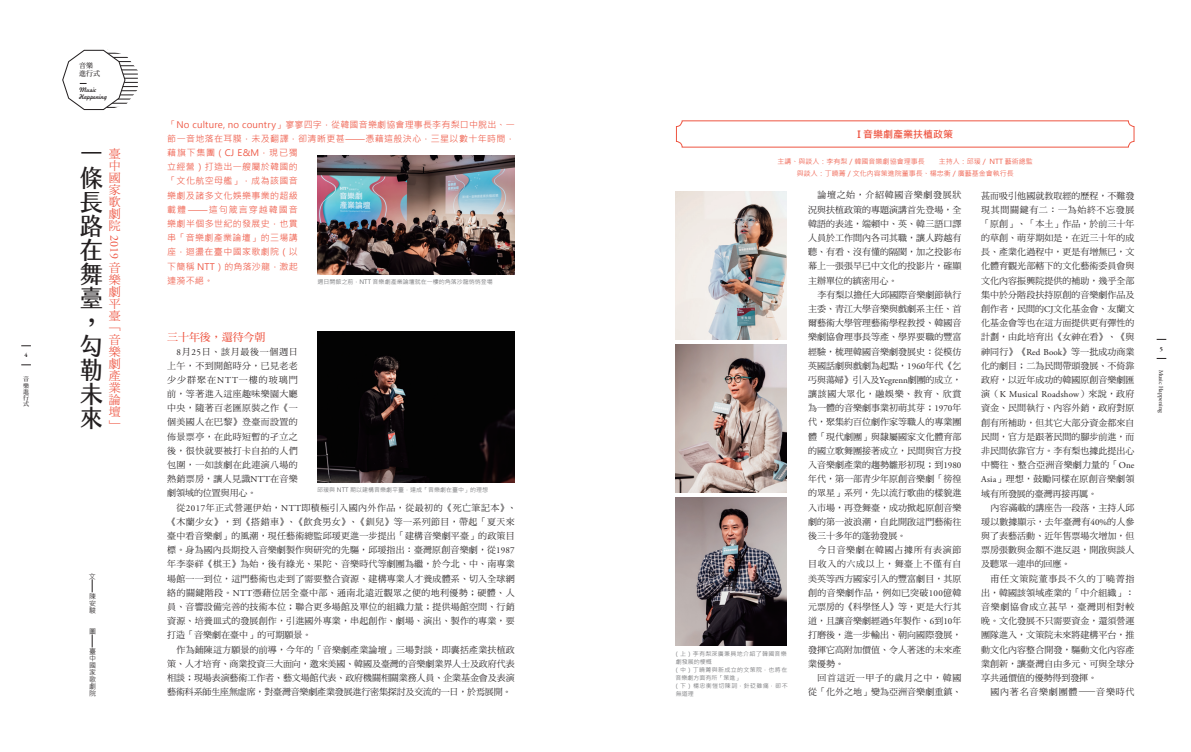
<style>
.page{position:relative;width:1191px;height:752px;background:#fff}
.page>*{position:absolute;margin:0;border:0;box-sizing:border-box;transform-origin:0 0}
.t1{font:24px/24px "jf jinxuan fresh Medium";color:#231f20}
.t2{font:12px/12px "DF Ming Std W5";color:#ee5542;text-align:justify}
.t3{font:12px "Adobe Garamond Pro";color:#ee5542}
.t4{font:11px "DF Ming Std W7";letter-spacing:-.01em;color:#ee5542}
.t5{font:700 10px "Microsoft Jheng Hei";color:#ee5542}
.t6{font:9px/14.2px "DF Ming Std W5";letter-spacing:.005em;color:#231f20;text-align:justify}
.t7{font:9px/14.2px "Microsoft Jheng Hei";letter-spacing:.04em;color:#ee5542}
.t8{font:9px/14.2px "DF Ming Std W5";letter-spacing:.07em;color:#231f20;text-align:right}
.t9{font:9px "Adobe Garamond Pro";letter-spacing:.025em;color:#231f20}
.t10{font:9px "DF Ming Std W5";letter-spacing:.08em;color:#231f20}
.t11{font:7px/11.5px "Microsoft Jheng Hei";color:#ee5542;text-align:center}
.t12{font:7px/7px "Microsoft Jheng Hei";color:#231f20;text-align:justify}
.t13{font:7px/8px "DF Ming Std W7";color:#231f20}
.t14{font:6px "Microsoft Jheng Hei";color:#6c6d70}
.t15{font:6px "Microsoft Jheng Hei";letter-spacing:.05em;color:#6c6d70}
.t16{font:6px "Microsoft Jheng Hei";letter-spacing:.055em;color:#6c6d70}
.t17{font:6px "Microsoft Jheng Hei";letter-spacing:.065em;color:#6c6d70}
.t18{font:6px/7.2px "Freehand 521 BT Regular C";color:#231f20}
.t19{font:6px "Minion Pro";color:#231f20}
.t20{font:6px/6px "DF Ming Std W7";color:#231f20;text-align:justify}
.t21{font:700 6px "Adobe Garamond Pro";color:#231f20}
.s1{font-family:"Adobe Garamond Pro"}
.s2{font-family:"DF Ming Std W5"}
</style>
<div class="page">
<svg style="left:62px;top:49px;width:76px;height:62px"></svg>
<svg style="left:92px;top:579px;width:1px;height:13px"></svg>
<svg style="left:92px;top:634px;width:1px;height:13px"></svg>
<img style="left:317px;top:155px;width:198px;height:119px">
<img style="left:317px;top:331px;width:198px;height:151px">
<img style="left:676px;top:191px;width:111px;height:148px">
<img style="left:676px;top:497px;width:111px;height:147px">
<img style="left:676px;top:344px;width:111px;height:148px">
<div style="left:676px;top:120px;width:458px;height:27px;border:1px solid #ee5542;border-radius:6px"></div>
<p class="t21" style="left:25px;top:352px;width:5px">4</p>
<p class="t20" style="left:23px;top:376px;width:7px">音樂進行式</p>
<p class="t13" style="left:79px;top:61px;width:22px">音樂進行式</p>
<p class="t18" style="left:79px;top:86px;width:29px">Music<br>Happening</p>
<h2 class="t2" style="left:109px;top:148px;width:13px">臺中國家歌劇院</h2>
<h2 class="t3" style="left:122px;top:235px;width:25px;rotate:90deg">2019</h2>
<h2 class="t2" style="left:109px;top:262px;width:13px">音樂劇平臺﹁音樂劇產業論壇﹂</h2>
<h1 class="t1" style="left:79px;top:143px;width:25px">一條長路在舞臺，勾勒未來</h1>
<p class="t12" style="left:89px;top:572px;width:8px">文</p>
<p class="t12" style="left:89px;top:592px;width:8px">陳安駿</p>
<p class="t12" style="left:89px;top:627px;width:8px">圖</p>
<p class="t12" style="left:89px;top:647px;width:8px">臺中國家歌劇院</p>
<p class="t7" style="left:167px;top:117px;width:349px">「No culture, no country」寥寥四字，從韓國音樂劇協會理事長李有梨口中脫出、一節一音地落在耳膜，未及翻譯，卻清晰更甚—憑藉這般決心，三星以數十年時間，藉旗下集團（CJ E&amp;M，現已獨<br>立經營）打造出一艘屬於韓國的<br>「文化航空母艦」，成為該國音<br>樂劇及諸多文化娛樂事業的超級<br>載體—這句箴言穿越韓國音<br>樂劇半個多世紀的發展史，也貫<br>串「音樂劇產業論壇」的三場講<br>座，迴盪在臺中國家歌劇院（以<br>下簡稱 NTT）的角落沙龍，激起<br>連漪不絕。</p>
<p class="t14" style="left:317px;top:277px;width:177px">週日開館之前，NTT 音樂劇產業論壇就在一樓的角落沙龍悄悄登場</p>
<p class="t4" style="left:167px;top:330px;width:100px">三十年後，還待今朝</p>
<p class="t6" style="left:167px;top:344px;width:132px;text-indent:9px"><span class="s1">8</span>月<span class="s1">25</span>日、該月最後一個週日上午，不到開館時分，已見老老少少群聚在<span class="s1">NTT</span>一樓的玻璃門前，等著進入這座趣味樂園大廳中央，隨著百老匯原裝之作《一個美國人在巴黎》登臺而設置的佈景票亭，在此時短暫的孑立之後，很快就要被打卡自拍的人們包圍，一如該劇在此連演八場的熱銷票房，讓人見識<span class="s1">NTT</span>在音樂劇領域的位置與用心。</p>
<p class="t6" style="left:167px;top:500px;width:351px;text-align:left;text-indent:9px">從<span class="s1">2017</span>年正式營運伊始，<span class="s1">NTT</span>即積極引入國內外作品，從最初的《死亡筆記本》、《木蘭少女》，到《搭錯車》、《飲食男女》、《釧兒》等一系列節目，帶起「夏天來臺中看音樂劇」的風潮，現任藝術總監邱瑗更進一步提出「建構音樂劇平臺」的政策目標。身為國內長期投入音樂劇製作與研究的先驅，邱瑗指出：臺灣原創音樂劇，從<span class="s1">1987</span>年李泰祥《棋王》為始，後有綠光、果陀、音樂時代等劇團為繼，於今北、中、南專業場館一一到位，這門藝術也走到了需要整合資源、建構專業人才養成體系、切入全球網絡的關鍵階段。<span class="s1">NTT</span>憑藉位居全臺中部、通南北遠近觀眾之便的地利優勢；硬體、人員、音響設備完善的技術本位；聯合更多場館及單位的組織力量；提供場館空間、行銷資源、培養皿式的發展創作，引進國外專業，串起創作、劇場、演出、製作的專業，要打造「音樂劇在臺中」的可期願景。</p>
<p class="t6" style="left:167px;top:641px;width:349px;text-indent:9px">作為鋪陳這方願景的前導，今年的「音樂劇產業論壇」三場對談，即囊括產業扶植政策、人才培育、商業投資三大面向，邀來美國、韓國及臺灣的音樂劇業界人士及政府代表相談；現場表演藝術工作者、藝文場館代表、政府機關相關業務人員、企業基金會及表演藝術科系師生座無虛席，對臺灣音樂劇產業發展進行密集探討及交流的一日，於焉展開。</p>
<p class="t14" style="left:317px;top:485px;width:172px">邱瑗與 NTT 期以建構音樂劇平臺，達成「音樂劇在臺中」的理想</p>
<p class="t5" style="left:857px;top:128px;width:97px">I 音樂劇產業扶植政策</p>
<p class="t11" style="left:777px;top:156px;width:257px">主講、與談人：李有梨／韓國音樂劇協會理事長　　主持人：邱瑗／ NTT 藝術總監與談人：丁曉菁／文化內容策進院董事長、楊忠衡／廣藝基金會執行長</p>
<p class="t15" style="left:674px;top:649px;width:115px">（上）李有梨深廣兼具地介紹了韓國音樂</p>
<p class="t14" style="left:676px;top:657px;width:37px">劇發展的梗概</p>
<p class="t16" style="left:674px;top:665px;width:115px">（中）丁曉菁與新成立的文策院，也將在</p>
<p class="t14" style="left:675px;top:673px;width:67px">音樂劇方面有所「策進」</p>
<p class="t17" style="left:674px;top:681px;width:115px">（下）楊忠衡愷切陳詞，針砭雖痛，卻不</p>
<p class="t14" style="left:676px;top:689px;width:19px">無道理</p>
<p class="t6" style="left:808px;top:188px;width:155px;text-indent:9px">論壇之始，介紹韓國音樂劇發展狀況與扶植政策的專題演講首先登場，全韓語的表述，端賴中、英、韓三語口譯人員於工作間內各司其職，讓人跨越有聽、有看、沒有懂的隔閡，加之投影布幕上一張張早已中文化的投影片，確顯主辦單位的縝密用心。</p>
<p class="t6" style="left:808px;top:287px;width:155px;text-indent:9px">李有梨以擔任大邱國際音樂劇節執行主委、青江大學音樂與戲劇系主任、首爾藝術大學管理藝術學程教授、韓國音樂劇協會理事長等產、學界要職的豐富經驗，梳理韓國音樂劇發展史：從模仿英國話劇與戲劇為起點，<span class="s1">1960</span>年代《乞丐與蕩婦》引入及<span class="s1">Yegrenn</span>劇團的成立，讓該國大眾化，融娛樂、教育、欣賞為一體的音樂劇事業初萌其芽；<span class="s1">1970</span>年代，聚集約百位劇作家等職人的專業團體「現代劇團」與隸屬國家文化體育部的國立歌舞團接著成立，民間與官方投入音樂劇產業的趨勢雛形初現；到<span class="s1">1980</span>年代，第一部青少年原創音樂劇「徬徨的眾星」系列，先以流行歌曲的樣貌進入市場，再登舞臺，成功掀起原創音樂劇的第一波浪潮，自此開啟這門藝術往後三十多年的蓬勃發展。</p>
<p class="t6" style="left:808px;top:542px;width:155px;text-indent:9px">今日音樂劇在韓國占據所有表演節目收入的六成以上，舞臺上不僅有自美英等西方國家引入的豐富劇目，其原創的音樂劇作品，例如已突破<span class="s1">100</span>億韓元票房的《科學怪人》等，更是大行其道，且讓音樂劇經過<span class="s1">5</span>年製作、<span class="s1">6</span>到<span class="s1">10</span>年打磨後，進一步輸出、朝向國際發展，發揮它高附加價值、令人著迷的未來產業優勢。</p>
<p class="t8" style="left:808px;top:670px;width:155px">回首這近一甲子的歲月之中，韓國從「化外之地」變為亞洲音樂劇重鎮、</p>
<p class="t6" style="left:981px;top:188px;width:155px">甚而吸引他國就教取經的歷程，不難發現其間關鍵有二：一為始終不忘發展「原創」、「本土」作品，於前三十年的草創、萌芽期如是，在近三十年的成長、產業化過程中，更是有增無已，文化體育觀光部轄下的文化藝術委員會與文化內容振興院提供的補助，幾乎全部集中於分階段扶持原創的音樂劇作品及創作者，民間的<span class="s1">CJ</span>文化基金會、友蘭文化基金會等也在這方面提供更有彈性的計劃，由此培育出《女神在看》、《與神同行》《<span class="s1">Red Book</span>》等一批成功商業化的劇目；二為民間帶頭發展、不倚靠政府，以近年成功的韓國原創音樂劇匯</p>
<p class="t9" style="left:981px;top:388px;width:155px"><span class="s2">演（</span>K Musical Roadshow<span class="s2">）來說，政府</span></p>
<p class="t6" style="left:981px;top:400px;width:155px">資金、民間執行、內容外銷，政府對原創有所補助，但其它大部分資金都來自民間，官方是跟著民間的腳步前進，而非民間依靠官方。李有梨也據此提出心中嚮往、整合亞洲音樂劇力量的「<span class="s1">One Asia</span>」理想，鼓勵同樣在原創音樂劇領域有所發展的臺灣再接再厲。</p>
<p class="t6" style="left:981px;top:500px;width:155px;text-indent:9px">內容滿載的講座告一段落，主持人邱瑗以數據顯示，去年臺灣有<span class="s1">40%</span>的人參與了表藝活動、近年售票場次增加，但票房張數與金額不進反退，開啟與談人及聽眾一連串的回應。</p>
<p class="t6" style="left:981px;top:571px;width:155px;text-indent:9px">甫任文策院董事長不久的丁曉菁指出，韓國該領域產業的「中介組織」：音樂劇協會成立甚早，臺灣則相對較晚。文化發展不只需要資金，還須營運團隊進入，文策院未來將建構平台，推動文化內容整合開發，驅動文化內容產業創新，讓臺灣自由多元、可與全球分享共通價值的優勢得到發揮。</p>
<p class="t10" style="left:990px;top:686px;width:145px">國內著名音樂劇團體—音樂時代</p>
<p class="t21" style="left:1159px;top:345px;width:5px">5</p>
<p class="t19" style="left:1165px;top:370px;width:44px;rotate:90deg">Music Happening</p>
</div>
